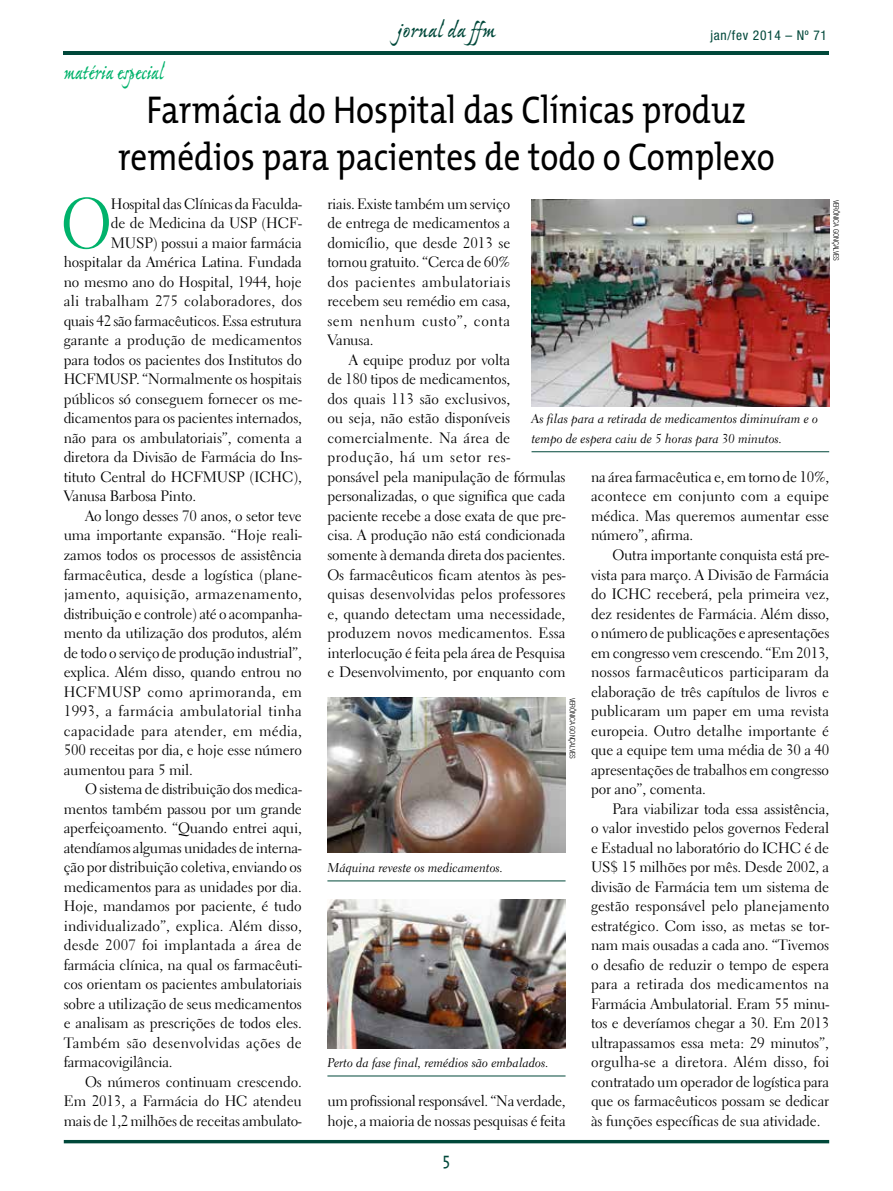
<style>
.page{position:relative;width:893px;height:1191px;background:#fff}
.page>*{position:absolute;margin:0;border:0;box-sizing:border-box;transform-origin:0 0}
.t1{font:70.5px "Electra LT Std";color:#00b26b;scale:.9 1}
.t2{font:39px/46.8px "The Mix";color:#000;text-align:center;scale:.85 1}
.t3{font:24px "Ex Ponto MM 450";letter-spacing:-.02em;color:#00b26b;scale:.85 1}
.t4{font:24px "Ex Ponto MM 450";letter-spacing:-.005em;color:#00483a}
.t5{font:18px "The Mix";color:#00483a;scale:.85 1}
.t6{font:15px/19.5px "Electra LT Std";letter-spacing:-.01em;color:#000;text-align:justify}
.t7{font:15px "Electra LT Std";letter-spacing:.025em;color:#000}
.t8{font:15px "Electra LT Std";letter-spacing:.015em;color:#000}
.t9{font:15px "Electra LT Std";letter-spacing:.02em;color:#000}
.t10{font:15px "Electra LT Std";letter-spacing:.01em;color:#000}
.t11{font:condensed 13.5px "Helvetica Neue";letter-spacing:.05em;color:#00483a}
.t12{font:12.75px/19.5px "Electra LT Std Cursive";color:#000}
.t13{font:300 condensed 7.5px "Helvetica Neue";letter-spacing:-.01em;color:#000}
</style>
<div class="page">
<svg style="left:63px;top:1139px;width:767px;height:5px"></svg>
<hr style="left:64px;top:51px;width:765px;height:3px;background:#00483a">
<img style="left:531px;top:200px;width:298px;height:206px">
<hr style="left:531px;top:451px;width:298px;height:1px;background:#00483a">
<img style="left:327px;top:697px;width:239px;height:156px">
<hr style="left:327px;top:880px;width:239px;height:1px;background:#00483a">
<img style="left:327px;top:899px;width:239px;height:149px">
<hr style="left:327px;top:1075px;width:239px;height:1px;background:#00483a">
<h3 class="t4" style="left:397px;top:18px;width:100px">jornal da ffm</h3>
<p class="t11" style="left:710px;top:28px;width:118px">jan/fev 2014 – Nº 71</p>
<h3 class="t3" style="left:64px;top:60px;width:119px">matéria especial</h3>
<h2 class="t2" style="left:118px;top:85px;width:774px">Farmácia do Hospital das Clínicas produz remédios para pacientes de todo o Complexo</h2>
<h1 class="t1" style="left:61px;top:180px;width:58px">O</h1>
<p class="t6" style="left:111px;top:194px;width:192px">Hospital das Clínicas da Faculda-</p>
<p class="t6" style="left:327px;top:194px;width:184px">riais. Existe também um serviço de entrega de medicamentos a domicílio, que desde 2013 se tornou gratuito. “Cerca de 60% dos pacientes ambulatoriais recebem seu remédio em casa, sem nenhum custo”, conta Vanusa.</p>
<p class="t6" style="left:327px;top:350px;width:240px;text-align:left;text-indent:21px">A equipe produz por volta<br>de 180 tipos de medicamentos,<br>dos quais 113 são exclusivos,<br>ou seja, não estão disponíveis comercialmente. Na área de produção, há um setor res&shy;ponsável pela manipulação de fórmulas personalizadas, o que significa que cada paciente recebe a dose exata de que pre&shy;cisa. A produção não está condicionada somente à demanda direta dos pacientes.<br>Os farmacêuticos ficam atentos às pes&shy;quisas desenvolvidas pelos professores e, quando detectam uma necessidade, produzem novos medicamentos. Essa interlocução é feita pela área de Pesquisa e Desenvolvimento, por enquanto com</p>
<p class="t13" style="left:840px;top:200px;width:63px;rotate:90deg">Verônica Gonçalves</p>
<p class="t6" style="left:111px;top:213px;width:192px">de de Medicina da USP (HCF-</p>
<p class="t6" style="left:111px;top:233px;width:192px">MUSP) possui a maior farmácia</p>
<p class="t6" style="left:64px;top:252px;width:240px">hospitalar da América Latina. Fundada</p>
<p class="t6" style="left:64px;top:272px;width:240px">no mesmo ano do Hospital, 1944, hoje</p>
<p class="t8" style="left:64px;top:292px;width:240px">ali trabalham 275 colaboradores, dos</p>
<p class="t6" style="left:64px;top:311px;width:240px">quais 42 são farmacêuticos. Essa estrutura</p>
<p class="t6" style="left:64px;top:330px;width:239px">garante a produção de medicamentos</p>
<p class="t6" style="left:64px;top:350px;width:240px">para todos os pacientes dos Institutos do</p>
<p class="t6" style="left:64px;top:369px;width:240px">HCFMUSP. “Normalmente os hospitais</p>
<p class="t6" style="left:64px;top:389px;width:240px">públicos só conseguem fornecer os me-</p>
<p class="t6" style="left:64px;top:408px;width:240px">dicamentos para os pacientes internados,</p>
<p class="t6" style="left:64px;top:428px;width:240px">não para os ambulatoriais”, comenta a</p>
<p class="t6" style="left:64px;top:447px;width:240px">diretora da Divisão de Farmácia do Ins-</p>
<p class="t6" style="left:64px;top:467px;width:240px">tituto Central do HCFMUSP (ICHC),</p>
<p class="t6" style="left:64px;top:486px;width:134px">Vanusa Barbosa Pinto.</p>
<p class="t6" style="left:85px;top:506px;width:218px">Ao longo desses 70 anos, o setor teve</p>
<p class="t6" style="left:64px;top:525px;width:240px">uma importante expansão. “Hoje reali-</p>
<p class="t6" style="left:64px;top:545px;width:240px">zamos todos os processos de assistência</p>
<p class="t6" style="left:64px;top:564px;width:239px">farmacêutica, desde a logística (plane-</p>
<p class="t9" style="left:64px;top:584px;width:240px">jamento, aquisição, armazenamento,</p>
<p class="t6" style="left:64px;top:603px;width:240px">distribuição e controle) até o acompanha-</p>
<p class="t6" style="left:64px;top:623px;width:240px">mento da utilização dos produtos, além</p>
<p class="t6" style="left:64px;top:642px;width:240px">de todo o serviço de produção industrial”,</p>
<p class="t6" style="left:64px;top:662px;width:240px">explica. Além disso, quando entrou no</p>
<p class="t7" style="left:64px;top:682px;width:240px">HCFMUSP como aprimoranda, em</p>
<p class="t7" style="left:64px;top:701px;width:240px">1993, a farmácia ambulatorial tinha</p>
<p class="t7" style="left:64px;top:721px;width:240px">capacidade para atender, em média,</p>
<p class="t6" style="left:64px;top:740px;width:240px">500 receitas por dia, e hoje esse número</p>
<p class="t6" style="left:64px;top:759px;width:130px">aumentou para 5 mil.</p>
<p class="t6" style="left:85px;top:779px;width:218px">O sistema de distribuição dos medica-</p>
<p class="t6" style="left:64px;top:798px;width:240px">mentos também passou por um grande</p>
<p class="t6" style="left:64px;top:818px;width:240px">aperfeiçoamento. “Quando entrei aqui,</p>
<p class="t6" style="left:64px;top:837px;width:239px">atendíamos algumas unidades de interna-</p>
<p class="t6" style="left:64px;top:857px;width:239px">ção por distribuição coletiva, enviando os</p>
<p class="t6" style="left:64px;top:876px;width:240px">medicamentos para as unidades por dia.</p>
<p class="t6" style="left:64px;top:896px;width:239px">Hoje, mandamos por paciente, é tudo</p>
<p class="t10" style="left:64px;top:916px;width:240px">individualizado”, explica. Além disso,</p>
<p class="t8" style="left:64px;top:935px;width:239px">desde 2007 foi implantada a área de</p>
<p class="t6" style="left:64px;top:954px;width:240px">farmácia clínica, na qual os farmacêuti-</p>
<p class="t6" style="left:64px;top:974px;width:240px">cos orientam os pacientes ambulatoriais</p>
<p class="t6" style="left:64px;top:993px;width:240px">sobre a utilização de seus medicamentos</p>
<p class="t6" style="left:64px;top:1013px;width:240px">e analisam as prescrições de todos eles.</p>
<p class="t9" style="left:64px;top:1033px;width:240px">Também são desenvolvidas ações de</p>
<p class="t6" style="left:64px;top:1052px;width:110px">farmacovigilância.</p>
<p class="t6" style="left:85px;top:1071px;width:218px">Os números continuam crescendo.</p>
<p class="t6" style="left:64px;top:1091px;width:240px">Em 2013, a Farmácia do HC atendeu</p>
<p class="t6" style="left:64px;top:1110px;width:239px">mais de 1,2 milhões de receitas ambulato-</p>
<p class="t12" style="left:531px;top:409px;width:288px">As filas para a retirada de medicamentos diminuíram e o tempo de espera caiu de 5 horas para 30 minutos.</p>
<p class="t6" style="left:591px;top:467px;width:240px">na área farmacêutica e, em torno de 10%, acontece em conjunto com a equipe médica. Mas queremos aumentar esse número”, afirma.</p>
<p class="t6" style="left:591px;top:545px;width:240px;text-indent:21px">Outra importante conquista está pre&shy;vista para março. A Divisão de Farmácia do ICHC receberá, pela primeira vez, dez residentes de Farmácia. Além disso, o número de publicações e apresentações em congresso vem crescendo. “Em 2013, nossos farmacêuticos participaram da elaboração de três capítulos de livros e publicaram um paper em uma revista europeia. Outro detalhe importante é que a equipe tem uma média de 30 a 40 apresentações de trabalhos em congresso por ano”, comenta.</p>
<p class="t6" style="left:591px;top:798px;width:240px;text-indent:21px">Para viabilizar toda essa assistência, o valor investido pelos governos Federal e Estadual no laboratório do ICHC é de US$ 15 milhões por mês. Desde 2002, a divisão de Farmácia tem um sistema de gestão responsável pelo planejamento estratégico. Com isso, as metas se tor&shy;nam mais ousadas a cada ano. “Tivemos o desafio de reduzir o tempo de espera para a retirada dos medicamentos na Farmácia Ambulatorial. Eram 55 minu&shy;tos e deveríamos chegar a 30. Em 2013 ultrapassamos essa meta: 29 minutos”, orgulha-se a diretora. Além disso, foi contratado um operador de logística para que os farmacêuticos possam se dedicar às funções específicas de sua atividade.</p>
<p class="t13" style="left:577px;top:697px;width:63px;rotate:90deg">Verônica Gonçalves</p>
<p class="t12" style="left:327px;top:858px;width:177px">Máquina reveste os medicamentos.</p>
<p class="t12" style="left:327px;top:1053px;width:223px">Perto da fase final, remédios são embalados.</p>
<p class="t6" style="left:327px;top:1091px;width:240px">um profissional responsável. “Na verdade, hoje, a maioria de nossas pesquisas é feita</p>
<p class="t5" style="left:443px;top:1144px;width:10px">5</p>
</div>
